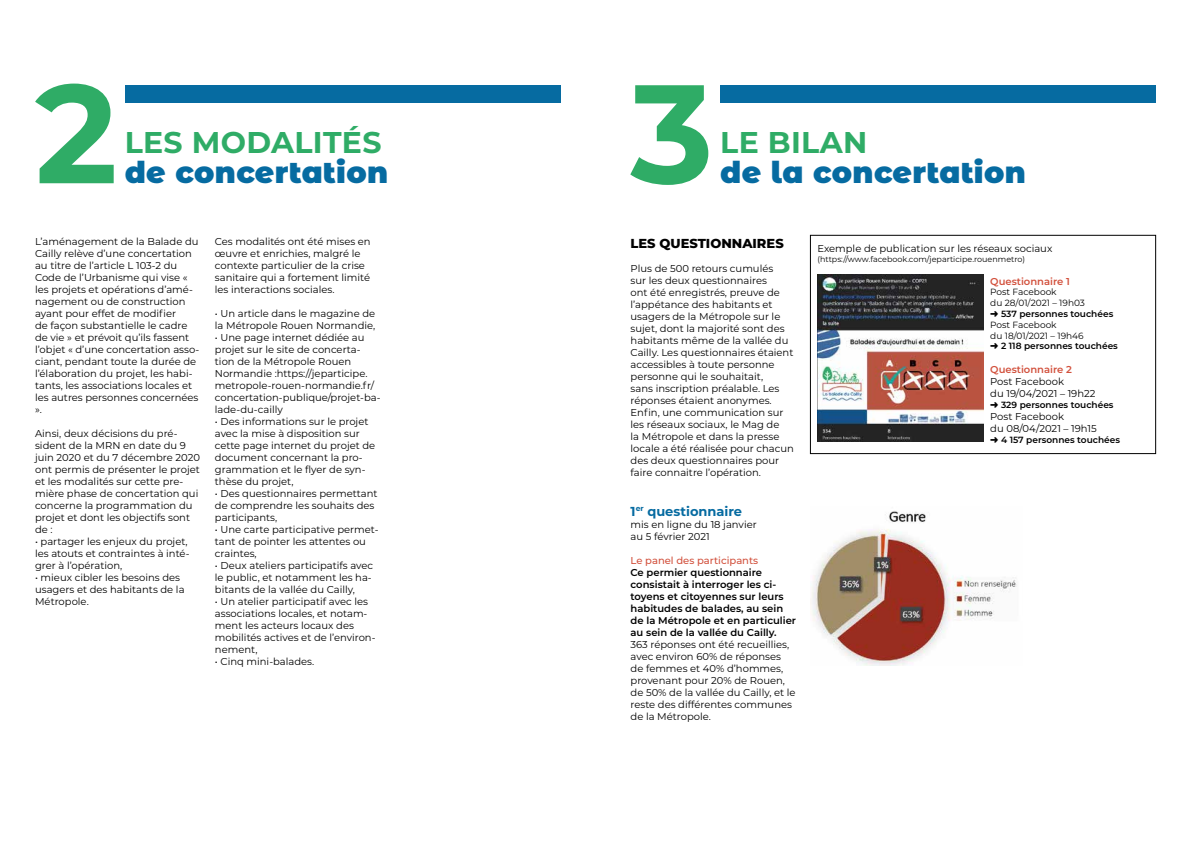
<style>
.page{position:relative;width:1191px;height:842px;background:#fff}
.page>*{position:absolute;margin:0;border:0;box-sizing:border-box;transform-origin:0 0}
.t1{font:700 140px "Montserrat";color:#2fac66}
.t2{font:900 30px "Montserrat Alternates";letter-spacing:.01em;color:#066ba1}
.t3{font:700 30px "Montserrat";letter-spacing:.01em;color:#2fac66}
.t4{font:800 13px "Montserrat";color:#000}
.t5{font:700 13px "Montserrat";color:#066ba1}
.t6{font:10px/12px "Montserrat";color:#000}
.t7{font:600 10px/12px "Montserrat";color:#000}
.t8{font:600 10px "Montserrat";color:#d2513d}
.t9{font:500 10px "Montserrat";color:#d2513d}
.t10{font:9px/10.8px "Montserrat";color:#000}
.t11{font:600 9px "Montserrat";color:#000}
.t12{font:8px "Montserrat";color:#000}
.s1{font-weight:600}
</style>
<div class="page">
<div style="left:810px;top:235px;width:345px;height:219px;border:1px solid #000"></div>
<div style="left:720px;top:85px;width:435px;height:17px;background:#066ba1"></div>
<div style="left:125px;top:85px;width:435px;height:17px;background:#066ba1"></div>
<img style="left:817px;top:275px;width:166px;height:167px">
<img style="left:810px;top:511px;width:207px;height:154px">
<h1 class="t1" style="left:35px;top:33px;width:84px">2</h1>
<h2 class="t3" style="left:125px;top:121px;width:258px">LES MODALITÉS</h2>
<h2 class="t2" style="left:125px;top:150px;width:265px">de concertation</h2>
<p class="t6" style="left:35px;top:235px;width:166px">L’aménagement de la Balade du<br>Cailly relève d’une concertation au titre de l’article L 103-2 du<br>Code de l’Urbanisme qui vise « les projets et opérations d’amé&shy;nagement ou de construction ayant pour effet de modifier<br>de façon substantielle le cadre de vie » et prévoit qu’ils fassent l’objet « d’une concertation asso&shy;ciant, pendant toute la durée de l’élaboration du projet, les habi&shy;tants, les associations locales et les autres personnes concernées ».</p>
<p class="t6" style="left:35px;top:427px;width:166px">Ainsi, deux décisions du pré&shy;sident de la MRN en date du 9 juin 2020 et du 7 décembre 2020 ont permis de présenter le projet et les modalités sur cette pre&shy;mière phase de concertation qui concerne la programmation du projet et dont les objectifs sont de :</p>
<p class="t6" style="left:35px;top:535px;width:156px">• partager les enjeux du projet, les atouts et contraintes à inté&shy;grer à l’opération,</p>
<p class="t6" style="left:35px;top:571px;width:151px">• mieux cibler les besoins des usagers et des habitants de la<br>Métropole.</p>
<p class="t6" style="left:215px;top:235px;width:157px">Ces modalités ont été mises en œuvre et enrichies, malgré le contexte particulier de la crise sanitaire qui a fortement limité les interactions sociales.</p>
<p class="t6" style="left:215px;top:307px;width:162px">• Un article dans le magazine de la Métropole Rouen Normandie,</p>
<p class="t6" style="left:215px;top:331px;width:167px">• Une page internet dédiée au projet sur le site de concerta&shy;tion de la Métropole Rouen<br>Normandie :https://jeparticipe. metropole-rouen-normandie.fr/ concertation-publique/projet-ba&shy;lade-du-cailly</p>
<p class="t6" style="left:215px;top:415px;width:162px">• Des informations sur le projet avec la mise à disposition sur cette page internet du projet de document concernant la pro&shy;grammation et le flyer de syn&shy;thèse du projet,</p>
<p class="t6" style="left:215px;top:487px;width:164px">• Des questionnaires permettant de comprendre les souhaits des participants,</p>
<p class="t6" style="left:215px;top:523px;width:165px">• Une carte participative permet&shy;tant de pointer les attentes ou craintes,</p>
<p class="t6" style="left:215px;top:559px;width:160px">• Deux ateliers participatifs avec le public, et notamment les ha&shy;bitants de la vallée du Cailly,</p>
<p class="t6" style="left:215px;top:595px;width:162px">• Un atelier participatif avec les associations locales, et notam&shy;ment les acteurs locaux des mobilités actives et de l’environ&shy;nement,</p>
<p class="t6" style="left:215px;top:655px;width:101px">• Cinq mini-balades.</p>
<h1 class="t1" style="left:630px;top:33px;width:84px">3</h1>
<h2 class="t3" style="left:720px;top:121px;width:149px">LE BILAN</h2>
<h2 class="t2" style="left:720px;top:150px;width:307px">de la concertation</h2>
<h3 class="t4" style="left:630px;top:234px;width:155px">LES QUESTIONNAIRES</h3>
<p class="t6" style="left:630px;top:262px;width:165px">Plus de 500 retours cumulés<br>sur les deux questionnaires<br>ont été enregistrés, preuve de l’appétance des habitants et usagers de la Métropole sur le sujet, dont la majorité sont des habitants même de la vallée du<br>Cailly. Les questionnaires étaient accessibles à toute personne personne qui le souhaitait,<br>sans inscription préalable. Les réponses étaient anonymes.<br>Enfin, une communication sur les réseaux sociaux, le Mag de<br>la Métropole et dans la presse locale a été réalisée pour chacun des deux questionnaires pour faire connaitre l’opération.</p>
<h3 class="t5" style="left:630px;top:501px;width:113px">1<sup>er</sup> questionnaire</h3>
<p class="t6" style="left:630px;top:518px;width:128px">mis en ligne du 18 janvier au 5 février 2021</p>
<p class="t9" style="left:630px;top:553px;width:129px">Le panel des participants</p>
<p class="t7" style="left:630px;top:565px;width:167px">Ce permier questionnaire consistait à interroger les ci&shy;toyens et citoyennes sur leurs habitudes de balades, au sein de la Métropole et en particulier au sein de la vallée du Cailly.</p>
<p class="t6" style="left:630px;top:638px;width:166px">363 réponses ont été recueillies, avec environ 60% de réponses de femmes et 40% d’hommes, provenant pour 20% de Rouen, de 50% de la vallée du Cailly, et le reste des différentes communes de la Métropole.</p>
<p class="t6" style="left:817px;top:242px;width:236px">Exemple de publication sur les réseaux sociaux</p>
<p class="t12" style="left:817px;top:253px;width:209px">(https://www.facebook.com/jeparticipe.rouenmetro)</p>
<p class="t8" style="left:990px;top:274px;width:81px">Questionnaire 1</p>
<p class="t10" style="left:990px;top:287px;width:129px">Post Facebook<br>du 28/01/2021 – 19h03<br>➜ <span class="s1">537 personnes touchées<br></span>Post Facebook<br>du 18/01/2021 – 19h46<br>➜ <span class="s1">2 118 personnes touchées</span></p>
<p class="t8" style="left:990px;top:363px;width:83px">Questionnaire 2</p>
<p class="t6" style="left:990px;top:376px;width:107px">Post Facebook<br>du 19/04/2021 – 19h22</p>
<p class="t11" style="left:990px;top:399px;width:125px">➜ 329 personnes touchées</p>
<p class="t6" style="left:990px;top:410px;width:108px">Post Facebook<br>du 08/04/2021 – 19h15</p>
<p class="t11" style="left:990px;top:433px;width:131px">➜ 4 157 personnes touchées</p>
</div>
